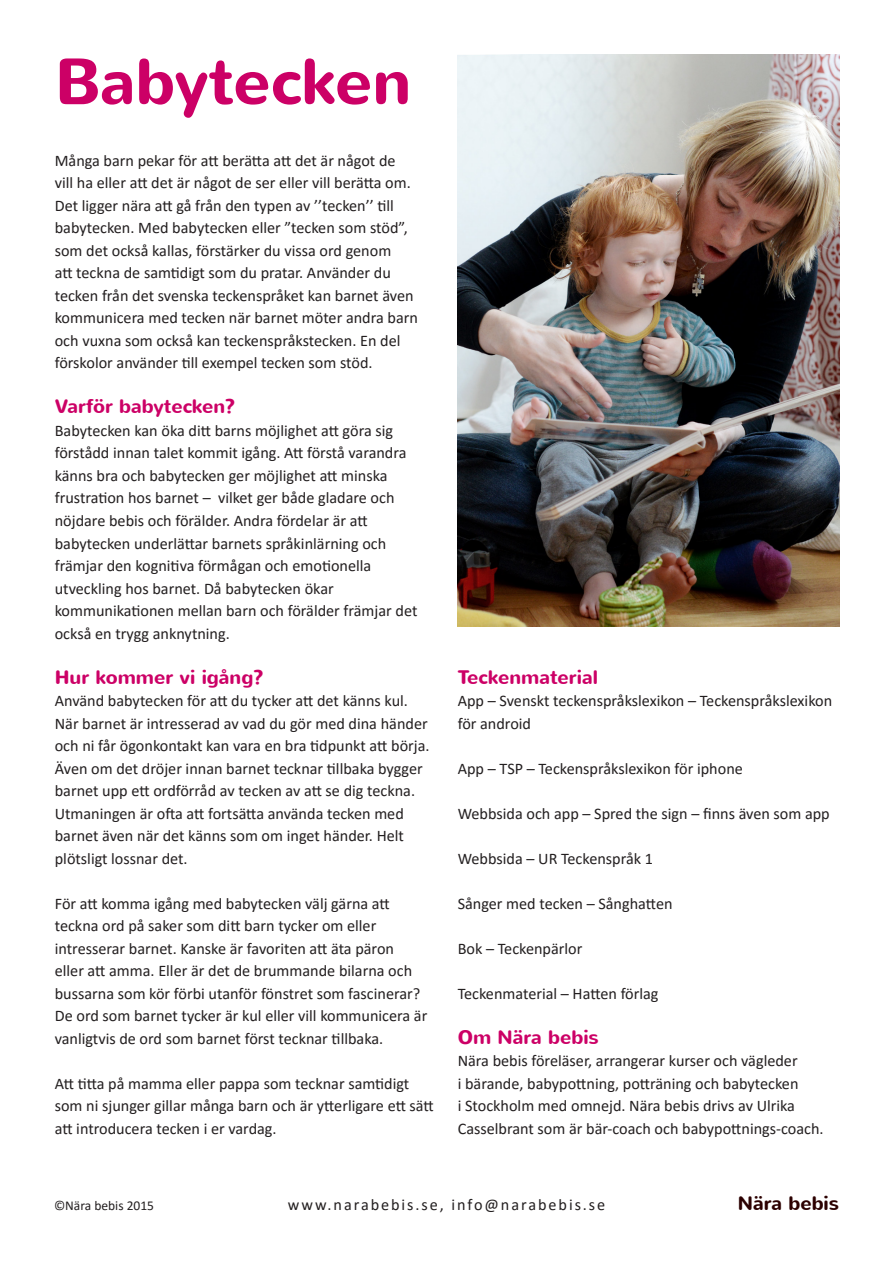
<style>
.page{position:relative;width:893px;height:1263px;background:#fff}
.page>*{position:absolute;margin:0;border:0;box-sizing:border-box;transform-origin:0 0}
.t1{font:700 64.5px "Nunito";color:#c06}
.t2{font:700 19.5px "Nunito";color:#c06}
.t3{font:700 19.5px "Nunito";color:#2c0000}
.t4{font:16.2px/22.5px "Calibri";color:#231f20}
.t5{font:16.2px "Calibri";letter-spacing:.12em;color:#231f20}
.t6{font:13.5px "Calibri";color:#231f20}
</style>
<div class="page">
<img style="left:458px;top:54px;width:382px;height:572px">
<p class="t1" style="left:55px;top:39px;width:358px">Babytecken</p>
<p class="t4" style="left:55px;top:149px;width:365px">Många barn pekar för att berätta att det är något de vill ha eller att det är något de ser eller vill berätta om.<br>Det ligger nära att gå från den typen av ’’tecken’’ till babytecken. Med babytecken eller ”tecken som stöd”, som det också kallas, förstärker du vissa ord genom<br>att teckna de samtidigt som du pratar. Använder du tecken från det svenska teckenspråket kan barnet även kommunicera med tecken när barnet möter andra barn och vuxna som också kan teckenspråkstecken. En del förskolor använder till exempel tecken som stöd.</p>
<p class="t2" style="left:55px;top:394px;width:182px">Varför babytecken?</p>
<p class="t4" style="left:55px;top:419px;width:364px">Babytecken kan öka ditt barns möjlighet att göra sig förstådd innan talet kommit igång. Att förstå varandra känns bra och babytecken ger möjlighet att minska frustration hos barnet – vilket ger både gladare och nöjdare bebis och förälder. Andra fördelar är att babytecken underlättar barnets språkinlärning och främjar den kognitiva förmågan och emotionella utveckling hos barnet. Då babytecken ökar kommunikationen mellan barn och förälder främjar det också en trygg anknytning.</p>
<p class="t2" style="left:55px;top:664px;width:210px">Hur kommer vi igång?</p>
<p class="t4" style="left:55px;top:689px;width:376px">Använd babytecken för att du tycker att det känns kul.<br>När barnet är intresserad av vad du gör med dina händer och ni får ögonkontakt kan vara en bra tidpunkt att börja.<br>Även om det dröjer innan barnet tecknar tillbaka bygger barnet upp ett ordförråd av tecken av att se dig teckna.<br>Utmaningen är ofta att fortsätta använda tecken med barnet även när det känns som om inget händer. Helt plötsligt lossnar det.</p>
<p class="t4" style="left:55px;top:891px;width:374px">För att komma igång med babytecken välj gärna att teckna ord på saker som ditt barn tycker om eller intresserar barnet. Kanske är favoriten att äta päron<br>eller att amma. Eller är det de brummande bilarna och bussarna som kör förbi utanför fönstret som fascinerar?<br>De ord som barnet tycker är kul eller vill kommunicera är vanligtvis de ord som barnet först tecknar tillbaka.</p>
<p class="t4" style="left:55px;top:1071px;width:381px">Att titta på mamma eller pappa som tecknar samtidigt som ni sjunger gillar många barn och är ytterligare ett sätt att introducera tecken i er vardag.</p>
<p class="t2" style="left:458px;top:664px;width:142px">Teckenmaterial</p>
<p class="t4" style="left:458px;top:689px;width:376px">App – Svenskt teckenspråkslexikon – Teckenspråkslexikon för android</p>
<p class="t4" style="left:458px;top:757px;width:287px">App – TSP – Teckenspråkslexikon för iphone</p>
<p class="t4" style="left:458px;top:802px;width:374px">Webbsida och app – Spred the sign – finns även som app</p>
<p class="t4" style="left:458px;top:847px;width:197px">Webbsida – UR Teckenspråk 1</p>
<p class="t4" style="left:458px;top:892px;width:216px">Sånger med tecken – Sånghatten</p>
<p class="t4" style="left:458px;top:937px;width:126px">Bok – Teckenpärlor</p>
<p class="t4" style="left:458px;top:982px;width:202px">Teckenmaterial – Hatten förlag</p>
<p class="t2" style="left:458px;top:1024px;width:143px">Om Nära bebis</p>
<p class="t4" style="left:458px;top:1049px;width:367px">Nära bebis föreläser, arrangerar kurser och vägleder<br>i bärande, babypottning, potträning och babytecken<br>i Stockholm med omnejd. Nära bebis drivs av Ulrika Casselbrant som är bär-coach och babypottnings-coach.</p>
<p class="t6" style="left:54px;top:1196px;width:102px">©Nära bebis 2015</p>
<p class="t5" style="left:288px;top:1194px;width:319px">www.narabebis.se, info@narabebis.se</p>
<p class="t3" style="left:738px;top:1190px;width:103px">Nära bebis</p>
</div>
